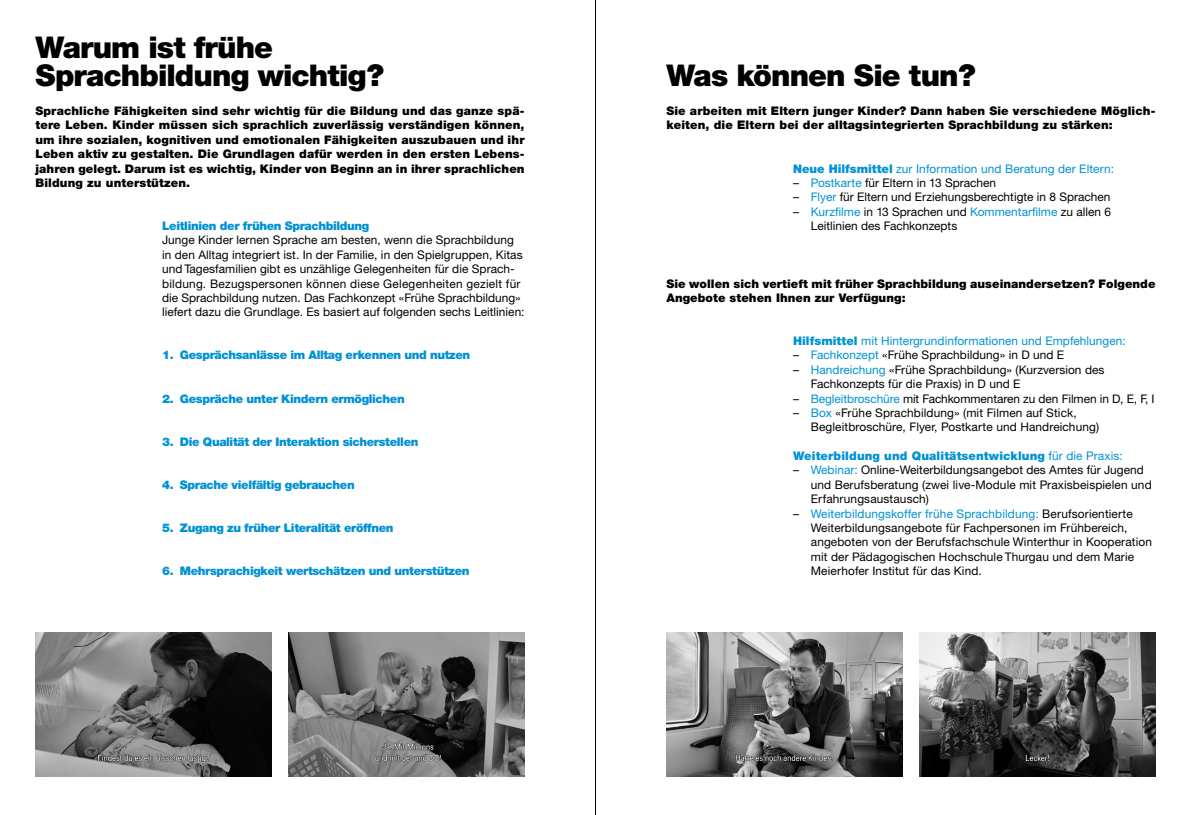
<style>
.page{position:relative;width:1191px;height:815px;background:#fff}
.page>*{position:absolute;margin:0;border:0;box-sizing:border-box;transform-origin:0 0}
.t1{font:900 30px/28.8px "Helvetica Neue";letter-spacing:-.03em;color:#000}
.t2{font:11.88px/14.4px "Helvetica Neue CE";letter-spacing:.005em;color:#000}
.t3{font:900 11.88px/14.4px "Helvetica Neue CE";letter-spacing:.01em;color:#000}
.t4{font:900 11.88px "Helvetica Neue";letter-spacing:-.03em;color:#0092d3}
.t5{font:11.88px "Helvetica Neue CE";letter-spacing:.005em;color:#0092d3}
.t6{font:900 11.88px "Helvetica Neue";letter-spacing:.01em;color:#0092d3}
.s1{font-family:"Helvetica Neue";font-weight:900}
.s2{color:#0092d3}
.s3{font-weight:900}
.s4{font-family:"Helvetica Neue CE";font-weight:400}
</style>
<div class="page">
<img style="left:35px;top:633px;width:236px;height:143px">
<img style="left:289px;top:633px;width:235px;height:143px">
<img style="left:666px;top:633px;width:236px;height:143px">
<img style="left:919px;top:633px;width:236px;height:143px">
<hr style="left:595px;top:0;width:1px;height:815px;background:#000">
<h1 class="t1" style="left:35px;top:32px;width:350px">Warum ist frühe<br>Sprachbildung wichtig?</h1>
<p class="t3" style="left:35px;top:104px;width:490px;text-align:justify">Sprachliche Fähigkeiten sind sehr wichtig für die Bildung und das ganze spä&shy;tere Leben. Kinder müssen sich sprachlich zuverlässig verständigen können, um ihre sozialen, kognitiven und emotionalen Fähigkeiten auszubauen und ihr Leben aktiv zu gestalten. Die Grundlagen dafür werden in den ersten Lebens&shy;jahren gelegt. Darum ist es wichtig, Kinder von Beginn an in ihrer sprachlichen Bildung zu unterstützen.</p>
<p class="t4" style="left:162px;top:219px;width:209px">Leitlinien der frühen Sprachbildung</p>
<p class="t2" style="left:162px;top:233px;width:364px">Junge Kinder lernen Sprache am besten, wenn die Sprachbildung in den Alltag integriert ist. In der Familie, in den Spielgruppen, Kitas und Tagesfamilien gibt es unzählige Gelegenheiten für die Sprach-- bildung. Bezugspersonen können diese Gelegenheiten gezielt für die Sprachbildung nutzen. Das Fachkonzept «Frühe Sprachbildung» liefert dazu die Grundlage. Es basiert auf folgenden sechs Leitlinien:</p>
<p class="t4" style="left:162px;top:348px;width:310px">1. Gesprächsanlässe im Alltag erkennen und nutzen</p>
<p class="t4" style="left:162px;top:391px;width:244px">2. Gespräche unter Kindern ermöglichen</p>
<p class="t4" style="left:162px;top:434px;width:258px">3. Die Qualität der Interaktion sicherstellen</p>
<p class="t4" style="left:162px;top:477px;width:194px">4. Sprache vielfältig gebrauchen</p>
<p class="t4" style="left:162px;top:521px;width:233px">5. Zugang zu früher Literalität eröffnen</p>
<p class="t4" style="left:162px;top:564px;width:309px">6. Mehrsprachigkeit wertschätzen und unterstützen</p>
<h1 class="t1" style="left:666px;top:61px;width:311px">Was können Sie tun?</h1>
<p class="t3" style="left:666px;top:104px;width:490px">Sie arbeiten mit Eltern junger Kinder? Dann haben Sie verschiedene Möglich&shy;keiten, die Eltern bei der alltagsintegrierten Sprachbildung zu stärken:</p>
<p class="t5" style="left:793px;top:161px;width:322px"><span class="s1">Neue Hilfsmittel</span> zur Information und Beratung der Eltern:</p>
<p class="t2" style="left:793px;top:176px;width:204px">– <span class="s2">Postkarte</span> für Eltern in 13 Sprachen</p>
<p class="t2" style="left:793px;top:190px;width:319px">– <span class="s2">Flyer</span> für Eltern und Erziehungsberechtigte in 8 Sprachen</p>
<p class="t2" style="left:811px;top:204px;width:302px;text-indent:-18px">– <span class="s2">Kurzfilme</span> in 13 Sprachen und <span class="s2">Kommentarfilme</span> zu allen 6<br>Leitlinien des Fachkonzepts</p>
<p class="t3" style="left:666px;top:276px;width:490px">Sie wollen sich vertieft mit früher Sprachbildung auseinandersetzen? Folgende<br>Angebote stehen Ihnen zur Verfügung:</p>
<p class="t5" style="left:793px;top:334px;width:334px"><span class="s3">Hilfsmittel</span> mit Hintergrundinformationen und Empfehlungen:</p>
<p class="t2" style="left:793px;top:348px;width:273px">– <span class="s2">Fachkonzept</span> «Frühe Sprachbildung» in D und E</p>
<p class="t2" style="left:811px;top:362px;width:295px;text-indent:-18px">– <span class="s2">Handreichung</span> «Frühe Sprachbildung» (Kurzversion des<br>Fachkonzepts für die Praxis) in D und E</p>
<p class="t2" style="left:793px;top:391px;width:363px">– <span class="s2">Begleitbroschüre</span> mit Fachkommentaren zu den Filmen in D, E, F, I</p>
<p class="t2" style="left:811px;top:406px;width:290px;text-indent:-18px">– <span class="s2">Box</span> «Frühe Sprachbildung» (mit Filmen auf Stick,<br>Begleitbroschüre, Flyer, Postkarte und Handreichung)</p>
<p class="t6" style="left:793px;top:449px;width:331px">Weiterbildung und Qualitätsentwicklung <span class="s4">für die Praxis:</span></p>
<p class="t2" style="left:811px;top:463px;width:342px;text-indent:-18px">– <span class="s2">Webinar:</span> Online-Weiterbildungsangebot des Amtes für Jugend und Berufsberatung (zwei live-Module mit Praxisbeispielen und<br>Erfahrungsaustausch)</p>
<p class="t2" style="left:811px;top:506px;width:343px;text-indent:-18px">– <span class="s2">Weiterbildungskoffer frühe Sprachbildung:</span> Berufsorientierte Weiterbildungsangebote für Fachpersonen im Frühbereich, angeboten von der Berufsfachschule Winterthur in Kooperation mit der Pädagogischen Hochschule Thurgau und dem Marie Meierhofer Institut für das Kind.</p>
</div>
